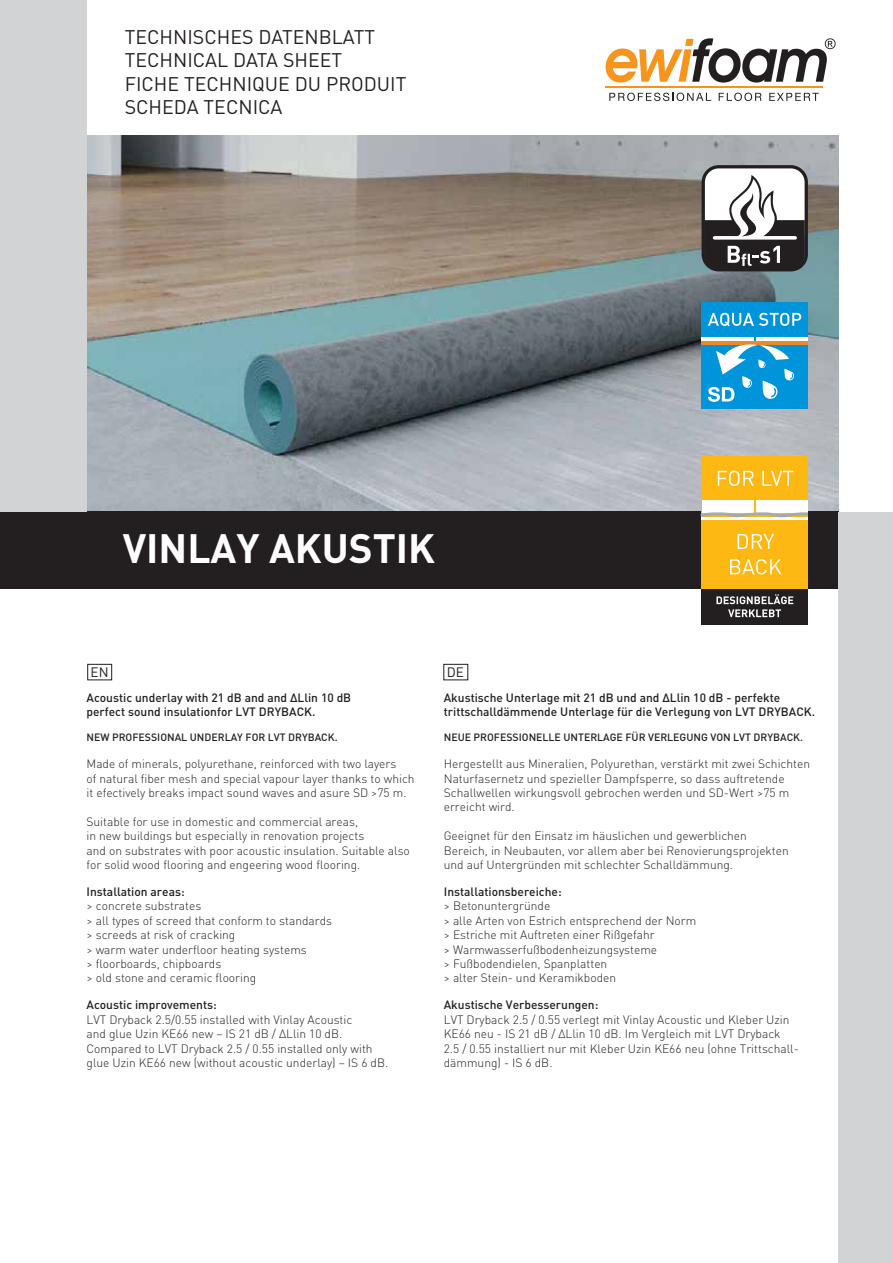
<style>
.page{position:relative;width:893px;height:1263px;background:#fff}
.page>*{position:absolute;margin:0;border:0;box-sizing:border-box;transform-origin:0 0}
.t1{font:700 40.5px "DIN Pro";color:#fff}
.t2{font:19.5px/23.4px "DIN Pro";color:#231f20}
.t3{font:13.5px "DIN Pro";color:#231f20}
.t4{font:300 12px/14.4px "DIN Pro";color:#231f20}
.t5{font:500 12px/14.4px "DIN Pro";color:#231f20}
.t6{font:500 10.5px "DIN Pro";color:#231f20}
</style>
<div class="page">
<img style="left:87px;top:135px;width:751px;height:377px">
<div style="left:0;top:512px;width:838px;height:77px;background:#231f20"></div>
<svg style="left:606px;top:38px;width:230px;height:45px"></svg>
<hr style="left:606px;top:87px;width:217px;height:1px;background:#f7941e">
<svg style="left:609px;top:93px;width:102px;height:8px"></svg>
<svg style="left:719px;top:93px;width:43px;height:8px"></svg>
<svg style="left:769px;top:93px;width:50px;height:8px"></svg>
<div style="left:838px;top:512px;width:55px;height:751px;background:#d1d3d4"></div>
<div style="left:0;top:0;width:87px;height:512px;background:#d1d3d4"></div>
<svg style="left:702px;top:165px;width:106px;height:106px"></svg>
<div style="left:702px;top:302px;width:106px;height:106px;background:#0095da"></div>
<hr style="left:702px;top:341px;width:106px;height:3px;background:#ec8825">
<hr style="left:702px;top:337px;width:52px;height:4px;background:#fff">
<hr style="left:756px;top:337px;width:52px;height:4px;background:#fff">
<svg style="left:708px;top:344px;width:87px;height:58px"></svg>
<svg style="left:708px;top:313px;width:93px;height:13px"></svg>
<div style="left:702px;top:589px;width:106px;height:36px;background:#231f20"></div>
<svg style="left:716px;top:594px;width:77px;height:23px"></svg>
<div style="left:702px;top:456px;width:106px;height:133px;background:#fdb813"></div>
<svg style="left:718px;top:471px;width:36px;height:15px"></svg>
<svg style="left:762px;top:471px;width:31px;height:15px"></svg>
<svg style="left:737px;top:534px;width:37px;height:15px"></svg>
<svg style="left:730px;top:559px;width:51px;height:15px"></svg>
<div style="left:756px;top:501px;width:52px;height:12px;background:#fff"></div>
<div style="left:702px;top:501px;width:51px;height:12px;background:#fff"></div>
<svg style="left:698px;top:511px;width:113px;height:9px"></svg>
<div style="left:87px;top:664px;width:25px;height:16px;border:1px solid #231f20"></div>
<div style="left:443px;top:664px;width:25px;height:16px;border:1px solid #231f20"></div>
<h2 class="t2" style="left:125px;top:23px;width:283px">TECHNISCHES DATENBLATT<br>TECHNICAL DATA SHEET<br>FICHE TECHNIQUE DU PRODUIT<br>SCHEDA TECNICA</h2>
<h1 class="t1" style="left:123px;top:515px;width:314px">VINLAY AKUSTIK</h1>
<p class="t3" style="left:91px;top:663px;width:19px">EN</p>
<p class="t3" style="left:447px;top:663px;width:19px">DE</p>
<p class="t5" style="left:87px;top:689px;width:266px">Acoustic underlay with 21 dB and and ∆Llin 10 dB perfect sound insulationfor LVT DRYBACK.</p>
<p class="t6" style="left:87px;top:730px;width:253px">NEW PROFESSIONAL UNDERLAY FOR LVT DRYBACK.</p>
<p class="t4" style="left:87px;top:756px;width:330px">Made of minerals, polyurethane, reinforced with two layers<br>of natural fiber mesh and special vapour layer thanks to which it efectively breaks impact sound waves and asure SD &gt;75 m.</p>
<p class="t4" style="left:87px;top:814px;width:325px">Suitable for use in domestic and commercial areas,<br>in new buildings but especially in renovation projects<br>and on substrates with poor acoustic insulation. Suitable also for solid wood flooring and engeering wood flooring.</p>
<p class="t5" style="left:87px;top:884px;width:100px">Installation areas:</p>
<p class="t4" style="left:87px;top:898px;width:247px">&gt; concrete substrates<br>&gt; all types of screed that conform to standards &gt; screeds at risk of cracking<br>&gt; warm water underfloor heating systems<br>&gt; floorboards, chipboards<br>&gt; old stone and ceramic flooring</p>
<p class="t5" style="left:87px;top:997px;width:132px">Acoustic improvements:</p>
<p class="t4" style="left:87px;top:1012px;width:303px">LVT Dryback 2.5/0.55 installed with Vinlay Acoustic<br>and glue Uzin KE66 new – IS 21 dB / ∆Llin 10 dB.<br>Compared to LVT Dryback 2.5 / 0.55 installed only with glue Uzin KE66 new (without acoustic underlay) – IS 6 dB.</p>
<p class="t5" style="left:444px;top:689px;width:373px">Akustische Unterlage mit 21 dB und and ∆Llin 10 dB - perfekte trittschalldämmende Unterlage für die Verlegung von LVT DRYBACK.</p>
<p class="t6" style="left:444px;top:730px;width:361px">NEUE PROFESSIONELLE UNTERLAGE FÜR VERLEGUNG VON LVT DRYBACK.</p>
<p class="t4" style="left:444px;top:756px;width:368px">Hergestellt aus Mineralien, Polyurethan, verstärkt mit zwei Schichten Naturfasernetz und spezieller Dampfsperre, so dass auftretende Schallwellen wirkungsvoll gebrochen werden und SD-Wert &gt;75 m erreicht wird.</p>
<p class="t4" style="left:444px;top:828px;width:346px">Geeignet für den Einsatz im häuslichen und gewerblichen<br>Bereich, in Neubauten, vor allem aber bei Renovierungsprojekten und auf Untergründen mit schlechter Schalldämmung.</p>
<p class="t5" style="left:444px;top:884px;width:119px">Installationsbereiche:</p>
<p class="t4" style="left:444px;top:898px;width:254px">&gt; Betonuntergründe<br>&gt; alle Arten von Estrich entsprechend der Norm &gt; Estriche mit Auftreten einer Rißgefahr<br>&gt; Warmwasserfußbodenheizungsysteme<br>&gt; Fußbodendielen, Spanplatten<br>&gt; alter Stein- und Keramikboden</p>
<p class="t5" style="left:444px;top:997px;width:156px">Akustische Verbesserungen:</p>
<p class="t4" style="left:444px;top:1012px;width:357px">LVT Dryback 2.5 / 0.55 verlegt mit Vinlay Acoustic und Kleber Uzin KE66 neu - IS 21 dB / ∆Llin 10 dB. Im Vergleich mit LVT Dryback 2.5 / 0.55 installiert nur mit Kleber Uzin KE66 neu (ohne Trittschall&shy;dämmung) - IS 6 dB.</p>
</div>
